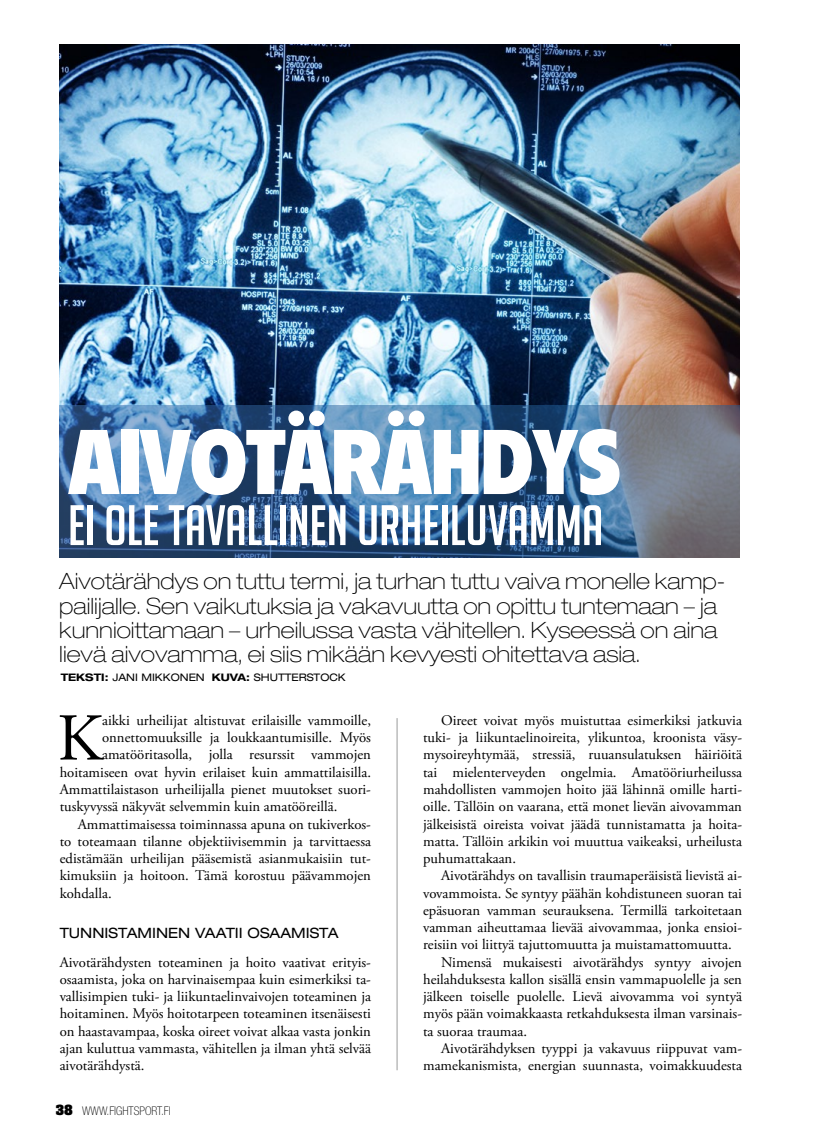
<style>
.page{position:relative;width:815px;height:1136px;background:#fff}
.page>*{position:absolute;margin:0;border:0;box-sizing:border-box;transform-origin:0 0}
.t1{font:900 condensed 90px "Flyer LT Std";letter-spacing:-.02em;color:#fff}
.t2{font:66.75px "Adobe Garamond Pro";color:#000}
.t3{font:55.5px "Big Noodle Titling";color:#fff}
.t4{font:100 expanded 22.5px/24px "Helvetica Neue LT Std";color:#000}
.t5{font:14.7px/17.2px "Adobe Garamond Pro";color:#000;text-align:justify}
.t6{font:expanded 14.25px "Helvetica Neue LT Std";color:#000}
.t7{font:100 condensed 12px "Helvetica Neue LT Std";color:#000}
.t8{font:expanded 10.35px "Helvetica Neue LT Std";color:#000}
.s1{font-weight:700}
.s2{font-family:"Aachen Std";font-weight:700;font-stretch:normal}
</style>
<div class="page">
<img style="left:60px;top:44px;width:680px;height:362px">
<hr style="left:397px;top:718px;width:1px;height:352px;background:#999a9a">
<svg style="left:60px;top:406px;width:680px;height:151px;background:#446991"></svg>
<h1 class="t1" style="left:68px;top:409px;width:555px">AIVOTÄRÄHDYS</h1>
<h3 class="t3" style="left:68px;top:495px;width:537px">EI OLE TAVALLINEN URHEILUVAMMA</h3>
<p class="t4" style="left:59px;top:569px;width:668px">Aivotärähdys on tuttu termi, ja turhan tuttu vaiva monelle kamp&shy;pailijalle. Sen vaikutuksia ja vakavuutta on opittu tuntemaan – ja kunnioittamaan – urheilussa vasta vähitellen. Kyseessä on aina lievä aivovamma, ei siis mikään kevyesti ohitettava asia.</p>
<p class="t8" style="left:61px;top:670px;width:287px"><span class="s1">TEKSTI:</span> JANI MIKKONEN <span class="s1">KUVA:</span> SHUTTERSTOCK</p>
<h2 class="t2" style="left:57px;top:698px;width:47px">K</h2>
<p class="t5" style="left:102px;top:712px;width:270px">aikki urheilijat altistuvat erilaisille vammoille,</p>
<p class="t5" style="left:102px;top:729px;width:270px">onnettomuuksille ja loukkaantumisille. Myös</p>
<p class="t5" style="left:102px;top:746px;width:270px">amatööritasolla, jolla resurssit vammojen</p>
<p class="t5" style="left:60px;top:763px;width:313px">hoitamiseen ovat hyvin erilaiset kuin ammattilaisilla.</p>
<p class="t5" style="left:60px;top:781px;width:313px">Ammattilaistason urheilijalla pienet muutokset suori-</p>
<p class="t5" style="left:60px;top:798px;width:279px">tuskyvyssä näkyvät selvemmin kuin amatööreillä.</p>
<p class="t5" style="left:78px;top:815px;width:295px">Ammattimaisessa toiminnassa apuna on tukiverkos-</p>
<p class="t5" style="left:60px;top:832px;width:313px">to toteamaan tilanne objektiivisemmin ja tarvittaessa</p>
<p class="t5" style="left:60px;top:850px;width:313px">edistämään urheilijan pääsemistä asianmukaisiin tut-</p>
<p class="t5" style="left:60px;top:867px;width:313px">kimuksiin ja hoitoon. Tämä korostuu päävammojen</p>
<p class="t5" style="left:60px;top:884px;width:54px">kohdalla.</p>
<p class="t6" style="left:60px;top:924px;width:280px">TUNNISTAMINEN VAATII OSAAMISTA</p>
<p class="t5" style="left:60px;top:953px;width:313px">Aivotärähdysten toteaminen ja hoito vaativat erityis&shy;osaamista, joka on harvinaisempaa kuin esimerkiksi ta&shy;vallisimpien tuki- ja liikuntaelinvaivojen toteaminen ja hoitaminen. Myös hoitotarpeen toteaminen itsenäisesti on haastavampaa, koska oireet voivat alkaa vasta jonkin ajan kuluttua vammasta, vähitellen ja ilman yhtä selvää aivotärähdystä.</p>
<p class="t7" style="left:56px;top:1104px;width:116px"><span class="s2">38</span> WWW.FIGHTSPORT.FI</p>
<p class="t5" style="left:423px;top:712px;width:320px;text-indent:18px">Oireet voivat myös muistuttaa esimerkiksi jatkuvia tuki- ja liikuntaelinoireita, ylikuntoa, kroonista väsy&shy;mysoireyhtymää, stressiä, ruuansulatuksen häiriöitä tai mielenterveyden ongelmia. Amatööriurheilussa mahdollisten vammojen hoito jää lähinnä omille harti&shy;oille. Tällöin on vaarana, että monet lievän aivovamman jälkeisistä oireista voivat jäädä tunnistamatta ja hoita&shy;matta. Tällöin arkikin voi muuttua vaikeaksi, urheilusta puhumattakaan.</p>
<p class="t5" style="left:441px;top:867px;width:302px">Aivotärähdys on tavallisin traumaperäisistä lievistä ai-</p>
<p class="t5" style="left:423px;top:884px;width:320px">vovammoista. Se syntyy päähän kohdistuneen suoran tai</p>
<p class="t5" style="left:423px;top:901px;width:320px">epäsuoran vamman seurauksena. Termillä tarkoitetaan</p>
<p class="t5" style="left:423px;top:919px;width:320px">vamman aiheuttamaa lievää aivovammaa, jonka ensioi-</p>
<p class="t5" style="left:423px;top:936px;width:310px">reisiin voi liittyä tajuttomuutta ja muistamattomuutta.</p>
<p class="t5" style="left:441px;top:953px;width:302px">Nimensä mukaisesti aivotärähdys syntyy aivojen</p>
<p class="t5" style="left:423px;top:970px;width:320px">heilahduksesta kallon sisällä ensin vammapuolelle ja sen</p>
<p class="t5" style="left:423px;top:988px;width:320px">jälkeen toiselle puolelle. Lievä aivovamma voi syntyä</p>
<p class="t5" style="left:423px;top:1005px;width:320px">myös pään voimakkaasta retkahduksesta ilman varsinais-</p>
<p class="t5" style="left:423px;top:1022px;width:105px">ta suoraa traumaa.</p>
<p class="t5" style="left:441px;top:1039px;width:302px">Aivotärähdyksen tyyppi ja vakavuus riippuvat vam-</p>
<p class="t5" style="left:423px;top:1057px;width:320px">mamekanismista, energian suunnasta, voimakkuudesta</p>
</div>
